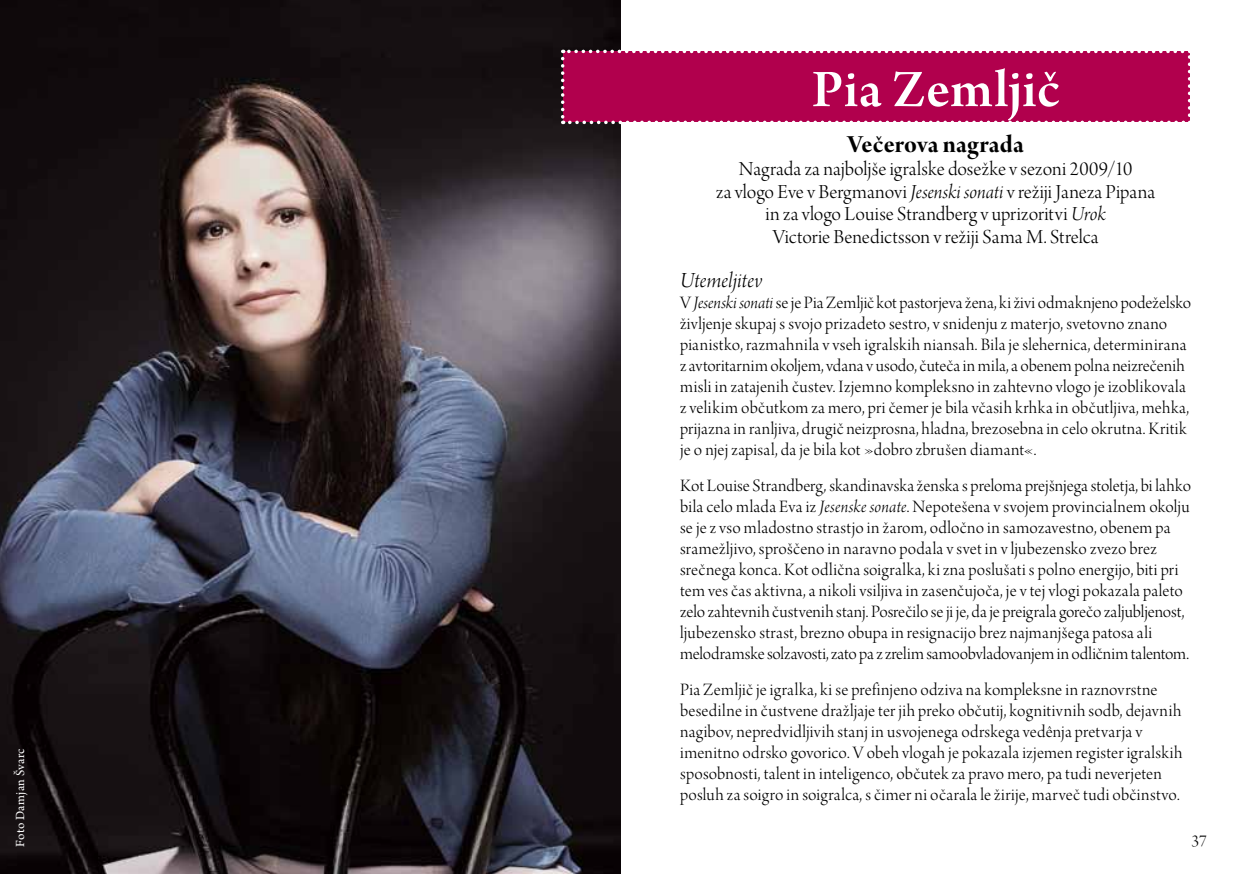
<style>
.page{position:relative;width:1241px;height:874px;background:#fff}
.page>*{position:absolute;margin:0;border:0;box-sizing:border-box;transform-origin:0 0}
.t1{font:56px "Arno Pro Smbd Subhead";letter-spacing:.02em;color:#fff}
.t2{font:26.25px "Arno Pro Bold Display";letter-spacing:.005em;color:#000}
.t3{font:22.75px "Arno Pro Light Italic Display";letter-spacing:.01em;color:#000}
.t4{font:21px/22.8px "Arno Pro Light Display";letter-spacing:.005em;color:#000;text-align:center}
.t5{font:18.38px/21px "Arno Pro Light Display";letter-spacing:.01em;color:#000}
.t6{font:17.5px "Arno Pro Light Display";color:#000}
.t7{font:13.12px "Arno Pro";letter-spacing:.01em;color:#fff}
.s1{font-family:"Arno Pro Light Italic Display"}
</style>
<div class="page">
<img style="left:0;top:0;width:620px;height:873px">
<svg style="left:561px;top:50px;width:629px;height:74px;background:#b50f57"></svg>
<p class="t7" style="left:13px;top:846px;width:100px;rotate:-90deg">Foto Damjan Švarc</p>
<h1 class="t1" style="left:811px;top:58px;width:249px">Pia Zemljič</h1>
<h2 class="t2" style="left:847px;top:130px;width:178px">Večerova nagrada</h2>
<p class="t4" style="left:716px;top:159px;width:440px">Nagrada za najboljše igralske dosežke v sezoni 2009/10<br>za vlogo Eve v Bergmanovi <span class="s1">Jesenski sonati</span> v režiji Janeza Pipana in za vlogo Louise Strandberg v uprizoritvi <span class="s1">Urok<br></span>Victorie Benedictsson v režiji Sama M. Strelca</p>
<p class="t3" style="left:680px;top:267px;width:84px">Utemeljitev</p>
<p class="t5" style="left:680px;top:293px;width:512px">V <span class="s1">Jesenski sonati</span> se je Pia Zemljič kot pastorjeva žena, ki živi odmaknjeno podeželsko življenje skupaj s svojo prizadeto sestro, v snidenju z materjo, svetovno znano pianistko, razmahnila v vseh igralskih niansah. Bila je slehernica, determinirana z avtoritarnim okoljem, vdana v usodo, čuteča in mila, a obenem polna neizrečenih misli in zatajenih čustev. Izjemno kompleksno in zahtevno vlogo je izoblikovala z velikim občutkom za mero, pri čemer je bila včasih krhka in občutljiva, mehka, prijazna in ranljiva, drugič neizprosna, hladna, brezosebna in celo okrutna. Kritik je o njej zapisal, da je bila kot »dobro zbrušen diamant«.</p>
<p class="t5" style="left:680px;top:476px;width:512px">Kot Louise Strandberg<span class="s1">,</span> skandinavska ženska s preloma prejšnjega stoletja, bi lahko bila celo mlada Eva iz <span class="s1">Jesenske sonate</span>. Nepotešena v svojem provincialnem okolju se je z vso mladostno strastjo in žarom, odločno in samozavestno, obenem pa sramežljivo, sproščeno in naravno podala v svet in v ljubezensko zvezo brez srečnega konca. Kot odlična soigralka, ki zna poslušati s polno energijo, biti pri tem ves čas aktivna, a nikoli vsiljiva in zasenčujoča, je v tej vlogi pokazala paleto zelo zahtevnih čustvenih stanj. Posrečilo se ji je, da je preigrala gorečo zaljubljenost, ljubezensko strast, brezno obupa in resignacijo brez najmanjšega patosa ali melodramske solzavosti, zato pa z zrelim samoobvladovanjem in odličnim talentom.</p>
<p class="t5" style="left:680px;top:680px;width:504px">Pia Zemljič je igralka, ki se prefinjeno odziva na kompleksne in raznovrstne besedilne in čustvene dražljaje ter jih preko občutij, kognitivnih sodb, dejavnih nagibov, nepredvidljivih stanj in usvojenega odrskega vedênja pretvarja v imenitno odrsko govorico. V obeh vlogah je pokazala izjemen register igralskih sposobnosti, talent in inteligenco, občutek za pravo mero, pa tudi neverjeten posluh za soigro in soigralca, s čimer ni očarala le žirije, marveč tudi občinstvo.</p>
<p class="t6" style="left:1191px;top:831px;width:17px">37</p>
</div>
